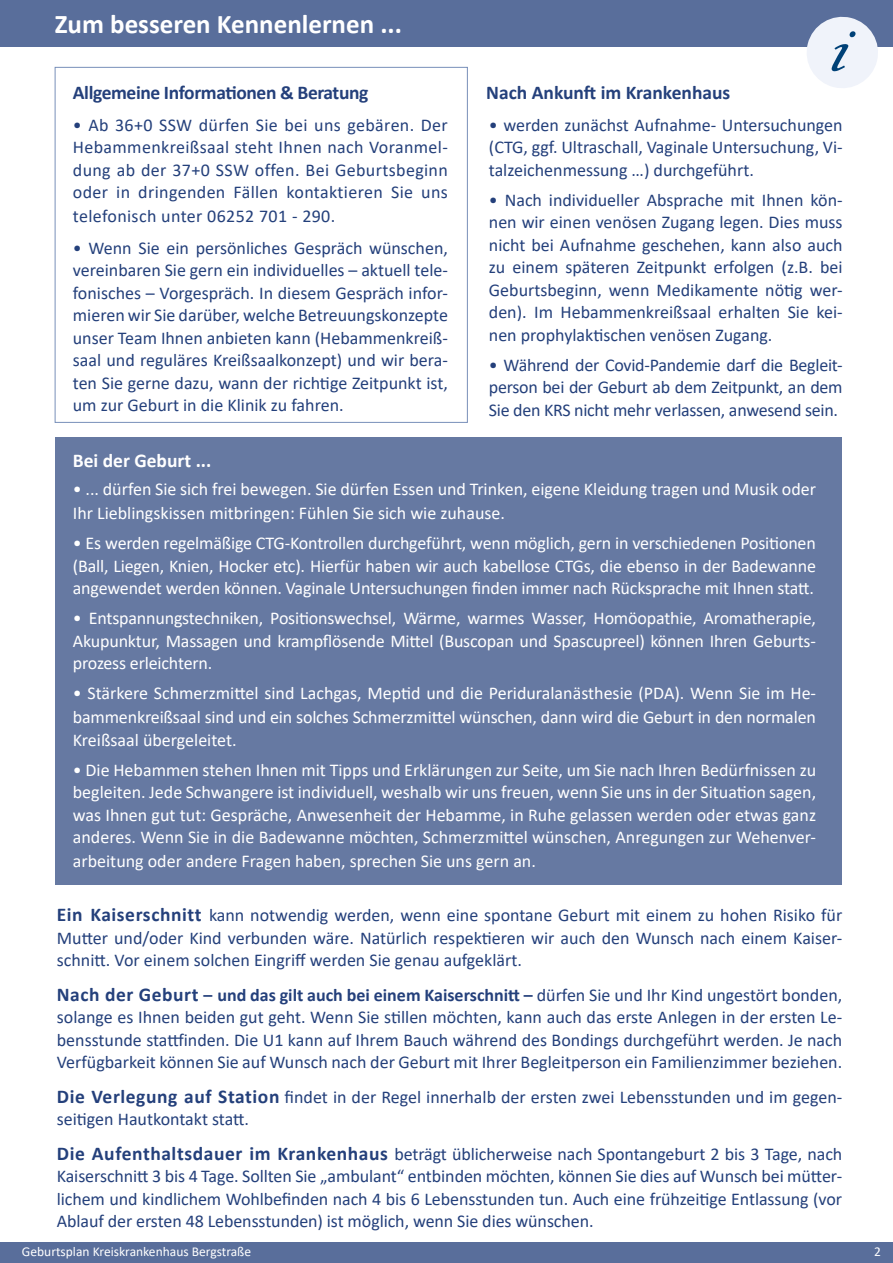
<style>
.page{position:relative;width:893px;height:1263px;background:#fff}
.page>*{position:absolute;margin:0;border:0;box-sizing:border-box;transform-origin:0 0}
.t1{font:700 27px "Calibri";color:#fff}
.t2{font:700 19.5px "Calibri";letter-spacing:-.02em;color:#24407b}
.t3{font:700 19.5px "Calibri";color:#24407b}
.t4{font:700 19.5px "Calibri";color:#fff}
.t5{font:18px/22.5px "Calibri";color:#24407b;text-align:justify}
.t6{font:18px/22.5px "Calibri";color:#fff;text-align:justify}
.t7{font:13.5px "Calibri";color:#fff}
.s1{font-weight:700;font-size:19.5px}
.s2{font-weight:700}
</style>
<div class="page">
<div style="left:55px;top:67px;width:413px;height:356px;border:1px solid #788fb9"></div>
<div style="left:0;top:0;width:893px;height:47px;background:#596e9b"></div>
<div style="left:55px;top:437px;width:787px;height:448px;background:#6679a2"></div>
<div style="left:0;top:1242px;width:893px;height:21px;background:#596e9b"></div>
<svg style="left:807px;top:16px;width:71px;height:72px"></svg>
<h1 class="t1" style="left:55px;top:5px;width:349px">Zum besseren Kennenlernen ...</h1>
<p class="t2" style="left:73px;top:79px;width:297px">Allgemeine Informationen &amp; Beratung</p>
<p class="t5" style="left:73px;top:113px;width:377px">• Ab 36+0 SSW dürfen Sie bei uns gebären. Der Hebammenkreißsaal steht Ihnen nach Voranmel&shy;dung ab der 37+0 SSW offen. Bei Geburtsbeginn oder in dringenden Fällen kontaktieren Sie uns telefonisch unter 06252 701 - 290.</p>
<p class="t5" style="left:73px;top:236px;width:377px">• Wenn Sie ein persönliches Gespräch wünschen, vereinbaren Sie gern ein individuelles – aktuell tele&shy;fonisches – Vorgespräch. In diesem Gespräch infor&shy;mieren wir Sie darüber, welche Betreuungskonzepte unser Team Ihnen anbieten kann (Hebammenkreiß&shy;saal und reguläres Kreißsaalkonzept) und wir bera&shy;ten Sie gerne dazu, wann der richtige Zeitpunkt ist, um zur Geburt in die Klinik zu fahren.</p>
<p class="t4" style="left:73px;top:447px;width:140px">Bei der Geburt ...</p>
<p class="t3" style="left:486px;top:79px;width:246px">Nach Ankunft im Krankenhaus</p>
<p class="t5" style="left:489px;top:113px;width:355px">• werden zunächst Aufnahme- Untersuchungen (CTG, ggf. Ultraschall, Vaginale Untersuchung, Vi&shy;talzeichenmessung …) durchgeführt.</p>
<p class="t5" style="left:489px;top:188px;width:355px">• Nach individueller Absprache mit Ihnen kön&shy;nen wir einen venösen Zugang legen. Dies muss nicht bei Aufnahme geschehen, kann also auch zu einem späteren Zeitpunkt erfolgen (z.B. bei Geburtsbeginn, wenn Medikamente nötig wer&shy;den). Im Hebammenkreißsaal erhalten Sie kei&shy;nen prophylaktischen venösen Zugang.</p>
<p class="t5" style="left:489px;top:353px;width:355px">• Während der Covid-Pandemie darf die Begleit&shy;person bei der Geburt ab dem Zeitpunkt, an dem Sie den KRS nicht mehr verlassen, anwesend sein.</p>
<p class="t6" style="left:73px;top:477px;width:745px;line-height:24px">• ... dürfen Sie sich frei bewegen. Sie dürfen Essen und Trinken, eigene Kleidung tragen und Musik oder<br>Ihr Lieblingskissen mitbringen: Fühlen Sie sich wie zuhause.</p>
<p class="t6" style="left:73px;top:532px;width:745px">• Es werden regelmäßige CTG-Kontrollen durchgeführt, wenn möglich, gern in verschiedenen Positionen (Ball, Liegen, Knien, Hocker etc). Hierfür haben wir auch kabellose CTGs, die ebenso in der Badewanne angewendet werden können. Vaginale Untersuchungen finden immer nach Rücksprache mit Ihnen statt.</p>
<p class="t6" style="left:73px;top:607px;width:745px">• Entspannungstechniken, Positionswechsel, Wärme, warmes Wasser, Homöopathie, Aromatherapie, Akupunktur, Massagen und krampflösende Mittel (Buscopan und Spascupreel) können Ihren Geburts&shy;prozess erleichtern.</p>
<p class="t6" style="left:73px;top:681px;width:745px;line-height:23.2px">• Stärkere Schmerzmittel sind Lachgas, Meptid und die Periduralanästhesie (PDA). Wenn Sie im He&shy;bammenkreißsaal sind und ein solches Schmerzmittel wünschen, dann wird die Geburt in den normalen Kreißsaal übergeleitet.</p>
<p class="t6" style="left:73px;top:758px;width:745px">• Die Hebammen stehen Ihnen mit Tipps und Erklärungen zur Seite, um Sie nach Ihren Bedürfnissen zu begleiten. Jede Schwangere ist individuell, weshalb wir uns freuen, wenn Sie uns in der Situation sagen, was Ihnen gut tut: Gespräche, Anwesenheit der Hebamme, in Ruhe gelassen werden oder etwas ganz anderes. Wenn Sie in die Badewanne möchten, Schmerzmittel wünschen, Anregungen zur Wehenver&shy;arbeitung oder andere Fragen haben, sprechen Sie uns gern an.</p>
<p class="t5" style="left:57px;top:904px;width:787px"><span class="s1">Ein Kaiserschnitt</span> kann notwendig werden, wenn eine spontane Geburt mit einem zu hohen Risiko für Mutter und/oder Kind verbunden wäre. Natürlich respektieren wir auch den Wunsch nach einem Kaiser&shy;schnitt. Vor einem solchen Eingriff werden Sie genau aufgeklärt.</p>
<p class="t5" style="left:57px;top:983px;width:787px"><span class="s1">Nach der Geburt</span> <span class="s2">– und das gilt auch bei einem Kaiserschnitt –</span> dürfen Sie und Ihr Kind ungestört bonden, solange es Ihnen beiden gut geht. Wenn Sie stillen möchten, kann auch das erste Anlegen in der ersten Le&shy;bensstunde stattfinden. Die U1 kann auf Ihrem Bauch während des Bondings durchgeführt werden. Je nach Verfügbarkeit können Sie auf Wunsch nach der Geburt mit Ihrer Begleitperson ein Familienzimmer beziehen.</p>
<p class="t5" style="left:57px;top:1085px;width:787px"><span class="s1">Die Verlegung auf Station</span> findet in der Regel innerhalb der ersten zwei Lebensstunden und im gegen&shy;seitigen Hautkontakt statt.</p>
<p class="t5" style="left:57px;top:1142px;width:787px"><span class="s1">Die Aufenthaltsdauer im Krankenhaus</span> beträgt üblicherweise nach Spontangeburt 2 bis 3 Tage, nach Kaiserschnitt 3 bis 4 Tage. Sollten Sie „ambulant“ entbinden möchten, können Sie dies auf Wunsch bei mütter&shy;lichem und kindlichem Wohlbefinden nach 4 bis 6 Lebensstunden tun. Auch eine frühzeitige Entlassung (vor Ablauf der ersten 48 Lebensstunden) ist möglich, wenn Sie dies wünschen.</p>
<p class="t7" style="left:22px;top:1242px;width:231px">Geburtsplan Kreiskrankenhaus Bergstraße</p>
<p class="t7" style="left:874px;top:1242px;width:8px">2</p>
</div>
